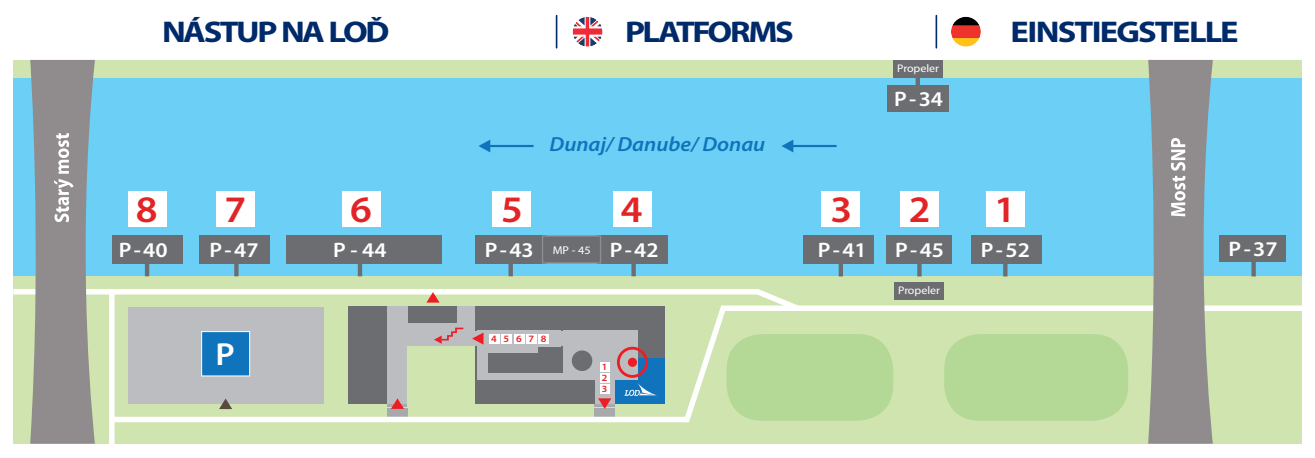
<style>
.page{position:relative;width:1315px;height:458px;background:#fff}
.page>*{position:absolute;margin:0;border:0;box-sizing:border-box;transform-origin:0 0}
.t1{font:600 37.45px "Myriad Pro";color:#e22427;scale:1.08 1}
.t2{font:600 31.93px "Myriad Pro";color:#fff;scale:1.08 1}
.t3{font:700 30px "Myriad Pro";letter-spacing:-.07em;color:#002a69;scale:1.15 1}
.t4{font:600 20.95px "Myriad Pro";color:#fff;scale:1.08 1}
.t5{font:italic 600 20.43px "Myriad Pro";color:#1074bc;scale:1.08 1}
.t6{font:11.03px "Myriad Pro";color:#fff;scale:1.08 1}
.t7{font:600 9.72px "Myriad Pro";letter-spacing:.635em;color:#e22427;scale:1.08 1}
.t8{font:600 9.53px/11.2px "Myriad Pro";color:#e22427;scale:1.08 1}
.s1{font-weight:400;font-size:11.28px}
</style>
<div class="page">
<div style="left:13px;top:60px;width:1288px;height:216px;background:#6bcff6"></div>
<div style="left:13px;top:276px;width:1288px;height:167px;background:#cfe4ae"></div>
<div style="left:13px;top:60px;width:1288px;height:18px;background:#cfe4ae"></div>
<div style="left:112px;top:235px;width:70px;height:28px;background:#6c6d70"></div>
<div style="left:200px;top:235px;width:70px;height:28px;background:#6c6d70"></div>
<div style="left:475px;top:235px;width:71px;height:28px;background:#6c6d70"></div>
<div style="left:597px;top:235px;width:70px;height:28px;background:#6c6d70"></div>
<div style="left:803px;top:235px;width:70px;height:28px;background:#6c6d70"></div>
<div style="left:542px;top:235px;width:59px;height:28px;background:#6c6d70;border:1px solid #8c8e91"></div>
<div style="left:886px;top:235px;width:65px;height:28px;background:#6c6d70"></div>
<div style="left:128px;top:190px;width:38px;height:36px;background:#fff"></div>
<div style="left:971px;top:235px;width:70px;height:28px;background:#6c6d70"></div>
<div style="left:286px;top:235px;width:156px;height:28px;background:#6c6d70"></div>
<div style="left:216px;top:190px;width:39px;height:36px;background:#fff"></div>
<div style="left:342px;top:190px;width:39px;height:36px;background:#fff"></div>
<div style="left:492px;top:190px;width:39px;height:36px;background:#fff"></div>
<div style="left:613px;top:190px;width:38px;height:36px;background:#fff"></div>
<div style="left:821px;top:190px;width:38px;height:36px;background:#fff"></div>
<div style="left:900px;top:190px;width:39px;height:36px;background:#fff"></div>
<div style="left:986px;top:190px;width:38px;height:36px;background:#fff"></div>
<div style="left:1219px;top:235px;width:67px;height:26px;background:#6c6d70"></div>
<hr style="left:145px;top:259px;width:4px;height:17px;background:#6c6d70">
<div style="left:234px;top:259px;width:5px;height:17px;background:#6c6d70"></div>
<hr style="left:358px;top:259px;width:4px;height:17px;background:#6c6d70">
<div style="left:508px;top:259px;width:5px;height:17px;background:#6c6d70"></div>
<div style="left:631px;top:259px;width:5px;height:17px;background:#6c6d70"></div>
<div style="left:838px;top:259px;width:5px;height:17px;background:#6c6d70"></div>
<svg style="left:917px;top:263px;width:4px;height:13px"></svg>
<div style="left:915px;top:65px;width:5px;height:35px;background:#6c6d70"></div>
<svg style="left:1003px;top:263px;width:4px;height:13px"></svg>
<svg style="left:1251px;top:261px;width:4px;height:15px"></svg>
<svg style="left:115px;top:302px;width:1187px;height:122px"></svg>
<div style="left:894px;top:281px;width:50px;height:18px;background:#6c6d70"></div>
<svg style="left:30px;top:60px;width:65px;height:383px;fill:#908c8d"></svg>
<svg style="left:1148px;top:60px;width:64px;height:383px;background:#909899"></svg>
<hr style="left:487px;top:145px;width:46px;height:2px;background:#1074bc">
<svg style="left:479px;top:140px;width:11px;height:12px"></svg>
<hr style="left:790px;top:145px;width:46px;height:2px;background:#1074bc">
<svg style="left:782px;top:140px;width:11px;height:12px"></svg>
<div style="left:109px;top:290px;width:6px;height:158px;background:#fff"></div>
<div style="left:887px;top:85px;width:62px;height:27px;background:#6c6d70"></div>
<div style="left:893px;top:60px;width:50px;height:18px;background:#6c6d70"></div>
<div style="left:726px;top:333px;width:167px;height:87px;background:#b4d896;border-radius:35px"></div>
<div style="left:944px;top:333px;width:184px;height:87px;background:#b4d896;border-radius:35px"></div>
<hr style="left:556px;top:16px;width:1px;height:32px;background:#002a69">
<hr style="left:935px;top:16px;width:2px;height:32px;background:#002a69">
<img style="left:572px;top:17px;width:30px;height:30px;border-radius:15px">
<div style="left:570px;top:15px;width:34px;height:34px;border:2px solid #fff;border-radius:50%"></div>
<img style="left:951px;top:17px;width:30px;height:30px;border-radius:15px">
<div style="left:949px;top:15px;width:34px;height:34px;border:2px solid #fff;border-radius:50%"></div>
<svg style="left:13px;top:286px;width:792px;height:122px"></svg>
<svg style="left:1171px;top:138px;width:14px;height:78px"></svg>
<svg style="left:54px;top:133px;width:19px;height:89px;background:#b3b0b1"></svg>
<h3 class="t3" style="left:162px;top:12px;width:199px">NÁSTUP NA LOĎ</h3>
<h3 class="t3" style="left:625px;top:12px;width:148px">PLATFORMS</h3>
<h3 class="t3" style="left:1010px;top:12px;width:40px">EINST</h3>
<h3 class="t3" style="left:1091px;top:12px;width:56px">IEGSTELLE</h3>
<p class="t6" style="left:897px;top:62px;width:40px">Propeler</p>
<p class="t5" style="left:549px;top:131px;width:201px">Dunaj/ Danube/ Donau</p>
<p class="t4" style="left:894px;top:86px;width:47px">P-34</p>
<h1 class="t1" style="left:136px;top:185px;width:22px">8</h1>
<h1 class="t1" style="left:224px;top:185px;width:22px">7</h1>
<h1 class="t1" style="left:350px;top:185px;width:22px">6</h1>
<h1 class="t1" style="left:501px;top:185px;width:22px">5</h1>
<h1 class="t1" style="left:621px;top:185px;width:22px">4</h1>
<h1 class="t1" style="left:830px;top:185px;width:22px">3</h1>
<h1 class="t1" style="left:909px;top:185px;width:22px">2</h1>
<h1 class="t1" style="left:994px;top:185px;width:22px">1</h1>
<p class="t4" style="left:485px;top:236px;width:162px">P-43 <span class="s1">MP - 45</span> P-42</p>
<p class="t4" style="left:818px;top:236px;width:47px">P-41</p>
<p class="t4" style="left:895px;top:236px;width:47px">P-45</p>
<p class="t4" style="left:981px;top:236px;width:47px">P-52</p>
<p class="t4" style="left:1228px;top:235px;width:47px">P-37</p>
<p class="t6" style="left:898px;top:283px;width:40px">Propeler</p>
<p class="t7" style="left:491px;top:332px;width:53px">45678</p>
<p class="t8" style="left:602px;top:371px;width:7px">2<br>3</p>
<p class="t4" style="left:119px;top:236px;width:47px">P-40</p>
<p class="t4" style="left:210px;top:236px;width:47px">P-47</p>
<p class="t4" style="left:333px;top:236px;width:51px">P - 44</p>
<h2 class="t2" style="left:216px;top:333px;width:19px">P</h2>
<p class="t8" style="left:602px;top:360px;width:7px">1</p>
</div>
